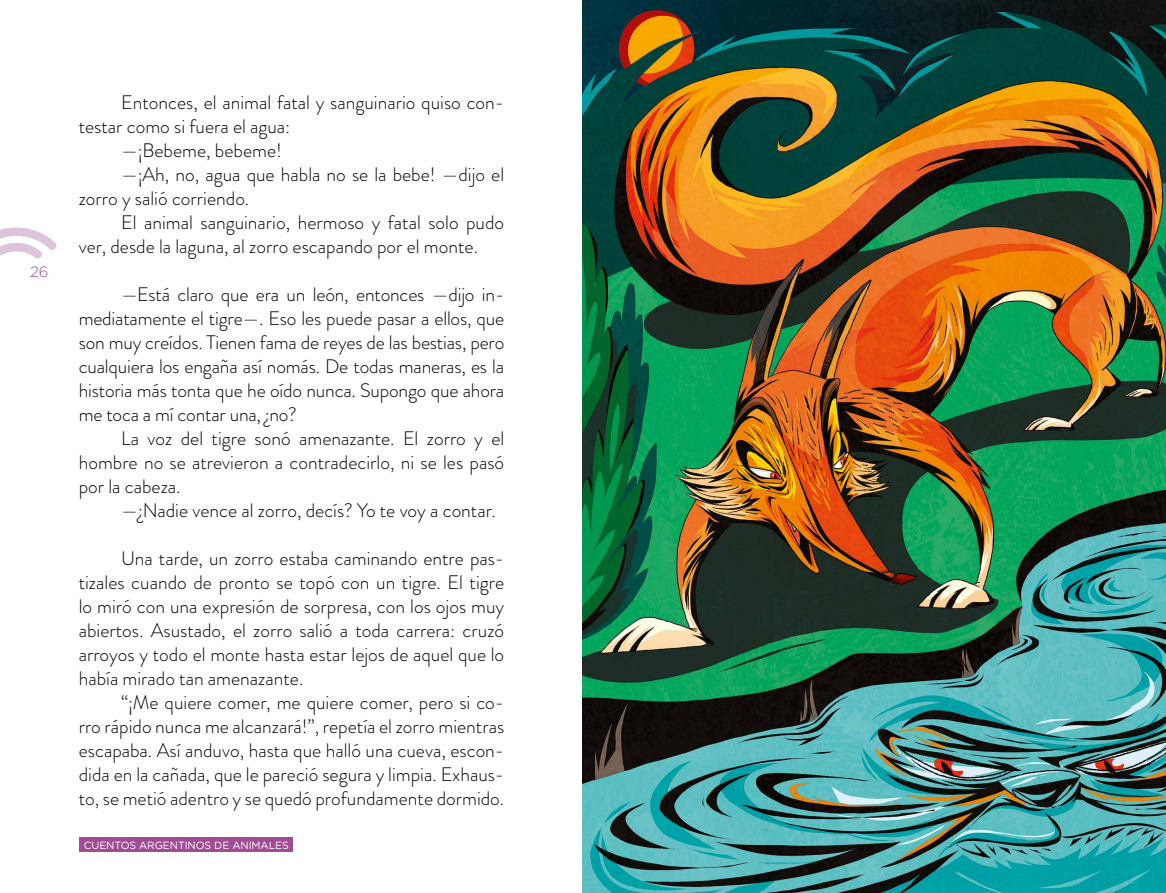
<style>
.page{position:relative;width:1166px;height:893px;background:#fff}
.page>*{position:absolute;margin:0;border:0;box-sizing:border-box;transform-origin:0 0}
.t1{font:300 19.5px/24px "Brandon Grotesque";color:#000;text-align:justify}
.t2{font:300 15px "Gotham Rounded";color:#9f4c92}
.t3{font:10.5px "Gotham Rounded";letter-spacing:-.01em;color:#fff}
</style>
<div class="page">
<svg style="left:0;top:227px;width:56px;height:32px"></svg>
<div style="left:80px;top:837px;width:213px;height:15px;background:#9f4c92"></div>
<img style="left:583px;top:0;width:582px;height:893px">
<p class="t2" style="left:30px;top:262px;width:20px">26</p>
<p class="t1" style="left:121px;top:90px;width:384px">Entonces, el animal fatal y sanguinario quiso con-</p>
<p class="t1" style="left:79px;top:114px;width:213px">testar como si fuera el agua:</p>
<p class="t1" style="left:121px;top:138px;width:162px">—¡Bebeme, bebeme!</p>
<p class="t1" style="left:121px;top:162px;width:384px">—¡Ah, no, agua que habla no se la bebe! —dijo el</p>
<p class="t1" style="left:79px;top:186px;width:172px">zorro y salió corriendo.</p>
<p class="t1" style="left:121px;top:210px;width:384px">El animal sanguinario, hermoso y fatal solo pudo</p>
<p class="t1" style="left:79px;top:234px;width:400px">ver, desde la laguna, al zorro escapando por el monte.</p>
<p class="t1" style="left:79px;top:282px;width:427px;text-indent:43px">—Está claro que era un león, entonces —dijo in&shy;mediatamente el tigre—. Eso les puede pasar a ellos, que son muy creídos. Tienen fama de reyes de las bestias, pero cualquiera los engaña así nomás. De todas maneras, es la historia más tonta que he oído nunca. Supongo que ahora me toca a mí contar una, ¿no?</p>
<p class="t1" style="left:79px;top:426px;width:427px;text-indent:43px">La voz del tigre sonó amenazante. El zorro y el hombre no se atrevieron a contradecirlo, ni se les pasó por la cabeza.</p>
<p class="t1" style="left:121px;top:498px;width:376px">—¿Nadie vence al zorro, decís? Yo te voy a contar.</p>
<p class="t1" style="left:79px;top:546px;width:427px;text-indent:43px">Una tarde, un zorro estaba caminando entre pas&shy;tizales cuando de pronto se topó con un tigre. El tigre lo miró con una expresión de sorpresa, con los ojos muy abiertos. Asustado, el zorro salió a toda carrera: cruzó arroyos y todo el monte hasta estar lejos de aquel que lo había mirado tan amenazante.</p>
<p class="t1" style="left:79px;top:691px;width:427px;text-indent:43px">“¡Me quiere comer, me quiere comer, pero si co&shy;rro rápido nunca me alcanzará!”, repetía el zorro mientras escapaba. Así anduvo, hasta que halló una cueva, escon&shy;dida en la cañada, que le pareció segura y limpia. Exhaus&shy;to, se metió adentro y se quedó profundamente dormido.</p>
<p class="t3" style="left:84px;top:838px;width:206px">CUENTOS ARGENTINOS DE ANIMALES</p>
</div>
